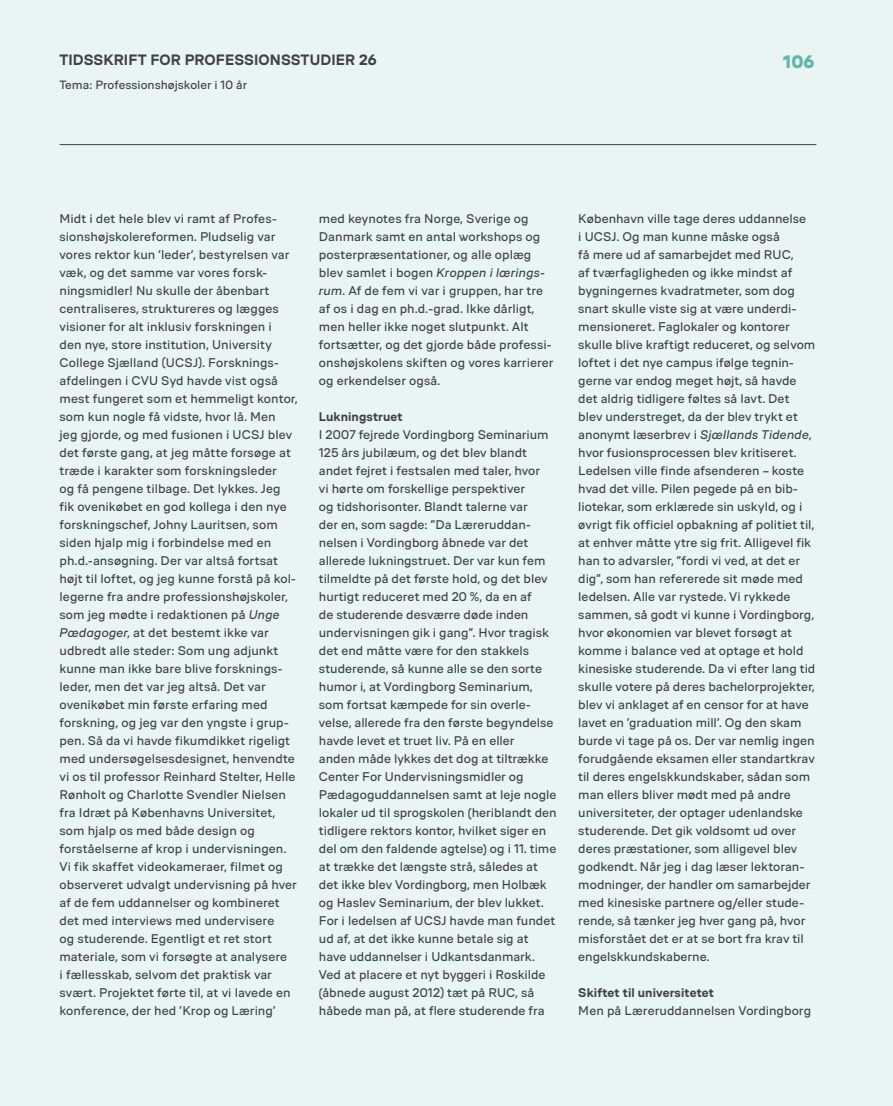
<style>
.page{position:relative;width:893px;height:1106px;background:#e9f5f2}
.page>*{position:absolute;margin:0;border:0;box-sizing:border-box;transform-origin:0 0}
.t1{font:900 18px "VIA Type";color:#64b6aa}
.t2{font:700 15px "VIA Type";letter-spacing:.005em;color:#414042}
.t3{font:12.6px/18px "VIA Type";color:#414042}
.t4{font:700 12.6px "VIA Type";letter-spacing:.01em;color:#414042}
.t5{font:12px "VIA Type";color:#414042}
.s1{font-style:italic}
</style>
<div class="page">
<hr style="left:60px;top:144px;width:756px;height:1px;background:#414042">
<p class="t2" style="left:60px;top:51px;width:319px">TIDSSKRIFT FOR PROFESSIONSSTUDIER 26</p>
<p class="t5" style="left:60px;top:78px;width:189px">Tema: Professionshøjskoler i 10 år</p>
<h1 class="t1" style="left:783px;top:50px;width:33px">106</h1>
<p class="t3" style="left:60px;top:209px;width:240px">Midt i det hele blev vi ramt af Profes&shy;sionshøjskolereformen. Pludselig var vores rektor kun ’leder’, bestyrelsen var væk, og det samme var vores forsk&shy;ningsmidler! Nu skulle der åbenbart centraliseres, struktureres og lægges visioner for alt inklusiv forskningen i<br>den nye, store institution, University College Sjælland (UCSJ). Forsknings&shy;afdelingen i CVU Syd havde vist også mest fungeret som et hemmeligt kontor, som kun nogle få vidste, hvor lå. Men<br>jeg gjorde, og med fusionen i UCSJ blev det første gang, at jeg måtte forsøge at træde i karakter som forskningsleder<br>og få pengene tilbage. Det lykkes. Jeg fik ovenikøbet en god kollega i den nye forskningschef, Johny Lauritsen, som siden hjalp mig i forbindelse med en ph.d.-ansøgning. Der var altså fortsat højt til loftet, og jeg kunne forstå på kol&shy;legerne fra andre professionshøjskoler, som jeg mødte i redaktionen på <span class="s1">Unge Pædagoger</span>, at det bestemt ikke var udbredt alle steder: Som ung adjunkt kunne man ikke bare blive forsknings&shy;leder, men det var jeg altså. Det var ovenikøbet min første erfaring med forskning, og jeg var den yngste i grup&shy;pen. Så da vi havde fikumdikket rigeligt med undersøgelsesdesignet, henvendte vi os til professor Reinhard Stelter, Helle Rønholt og Charlotte Svendler Nielsen fra Idræt på Københavns Universitet, som hjalp os med både design og forståelserne af krop i undervisningen.<br>Vi fik skaffet videokameraer, filmet og observeret udvalgt undervisning på hver af de fem uddannelser og kombineret det med interviews med undervisere<br>og studerende. Egentligt et ret stort materiale, som vi forsøgte at analysere<br>i fællesskab, selvom det praktisk var svært. Projektet førte til, at vi lavede en konference, der hed ’Krop og Læring’</p>
<p class="t3" style="left:319px;top:209px;width:236px">med keynotes fra Norge, Sverige og Danmark samt en antal workshops og posterpræsentationer, og alle oplæg blev samlet i bogen <span class="s1">Kroppen i lærings&shy;rum</span>. Af de fem vi var i gruppen, har tre af os i dag en ph.d.-grad. Ikke dårligt, men heller ikke noget slutpunkt. Alt fortsætter, og det gjorde både professi&shy;onshøjskolens skiften og vores karrierer og erkendelser også.</p>
<p class="t4" style="left:319px;top:409px;width:85px">Lukningstruet</p>
<p class="t3" style="left:319px;top:425px;width:239px">I 2007 fejrede Vordingborg Seminarium 125 års jubilæum, og det blev blandt andet fejret i festsalen med taler, hvor<br>vi hørte om forskellige perspektiver<br>og tidshorisonter. Blandt talerne var<br>der en, som sagde: ”Da Læreruddan&shy;nelsen i Vordingborg åbnede var det allerede lukningstruet. Der var kun fem tilmeldte på det første hold, og det blev hurtigt reduceret med 20 %, da en af<br>de studerende desværre døde inden undervisningen gik i gang”. Hvor tragisk det end måtte være for den stakkels studerende, så kunne alle se den sorte humor i, at Vordingborg Seminarium, som fortsat kæmpede for sin overle&shy;velse, allerede fra den første begyndelse havde levet et truet liv. På en eller<br>anden måde lykkes det dog at tiltrække Center For Undervisningsmidler og Pædagoguddannelsen samt at leje nogle lokaler ud til sprogskolen (heriblandt den tidligere rektors kontor, hvilket siger en del om den faldende agtelse) og i 11. time at trække det længste strå, således at det ikke blev Vordingborg, men Holbæk og Haslev Seminarium, der blev lukket.<br>For i ledelsen af UCSJ havde man fundet ud af, at det ikke kunne betale sig at have uddannelser i Udkantsdanmark.<br>Ved at placere et nyt byggeri i Roskilde (åbnede august 2012) tæt på RUC, så håbede man på, at flere studerende fra</p>
<p class="t3" style="left:578px;top:209px;width:239px">København ville tage deres uddannelse<br>i UCSJ. Og man kunne måske også<br>få mere ud af samarbejdet med RUC,<br>af tværfagligheden og ikke mindst af bygningernes kvadratmeter, som dog snart skulle viste sig at være underdi&shy;mensioneret. Faglokaler og kontorer skulle blive kraftigt reduceret, og selvom loftet i det nye campus ifølge tegnin&shy;gerne var endog meget højt, så havde det aldrig tidligere føltes så lavt. Det blev understreget, da der blev trykt et anonymt læserbrev i <span class="s1">Sjællands Tidende</span>, hvor fusionsprocessen blev kritiseret.<br>Ledelsen ville finde afsenderen – koste hvad det ville. Pilen pegede på en bib&shy;liotekar, som erklærede sin uskyld, og i øvrigt fik officiel opbakning af politiet til, at enhver måtte ytre sig frit. Alligevel fik han to advarsler, ”fordi vi ved, at det er dig”, som han refererede sit møde med ledelsen. Alle var rystede. Vi rykkede sammen, så godt vi kunne i Vordingborg, hvor økonomien var blevet forsøgt at komme i balance ved at optage et hold kinesiske studerende. Da vi efter lang tid skulle votere på deres bachelorprojekter, blev vi anklaget af en censor for at have lavet en ’graduation mill’. Og den skam burde vi tage på os. Der var nemlig ingen forudgående eksamen eller standartkrav til deres engelskkundskaber, sådan som man ellers bliver mødt med på andre universiteter, der optager udenlandske studerende. Det gik voldsomt ud over deres præstationer, som alligevel blev godkendt. Når jeg i dag læser lektoran&shy;modninger, der handler om samarbejder med kinesiske partnere og/eller stude&shy;rende, så tænker jeg hver gang på, hvor misforstået det er at se bort fra krav til engelskkundskaberne.</p>
<p class="t4" style="left:578px;top:985px;width:137px">Skiftet til universitetet</p>
<p class="t3" style="left:578px;top:1001px;width:234px">Men på Læreruddannelsen Vordingborg</p>
</div>
